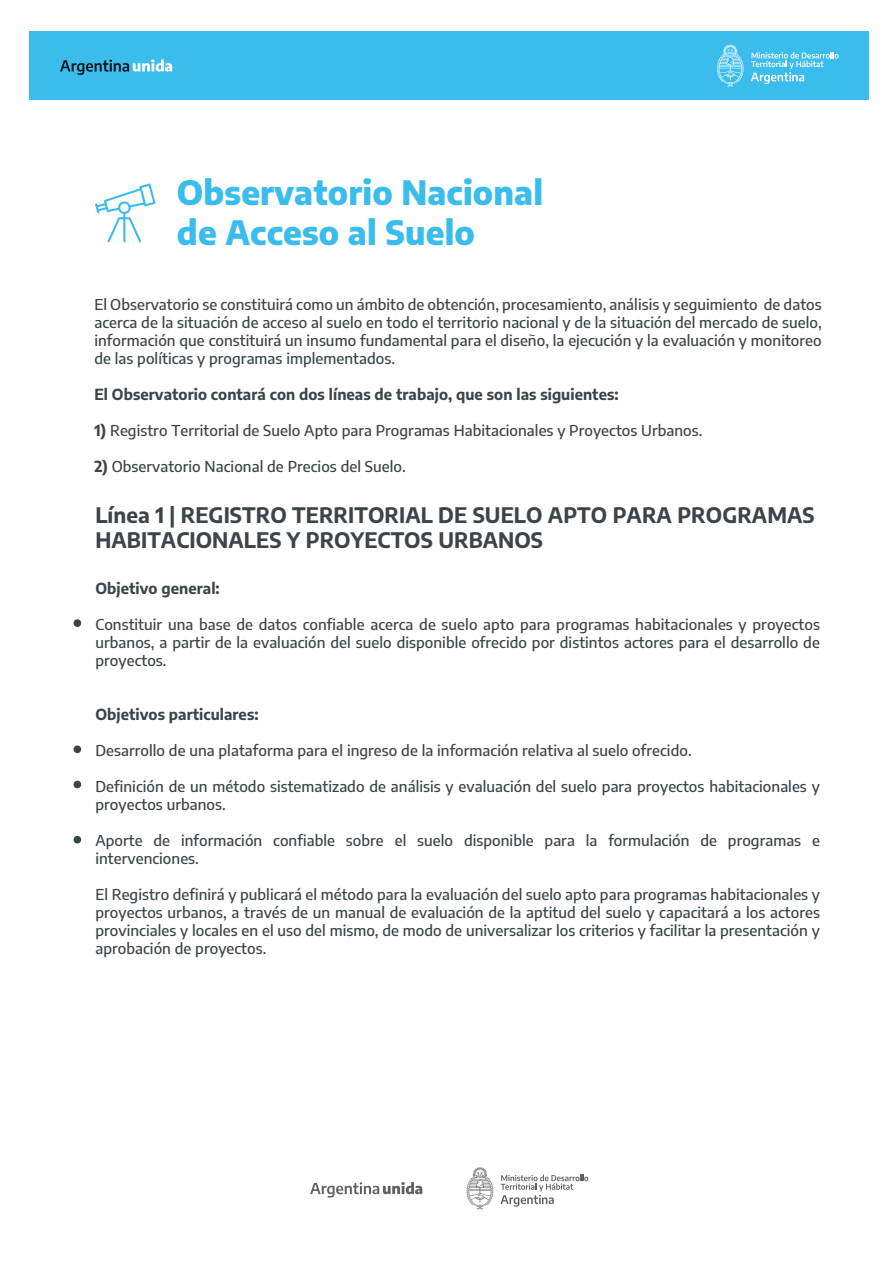
<style>
.page{position:relative;width:893px;height:1263px;background:#fff}
.page>*{position:absolute;margin:0;border:0;box-sizing:border-box;transform-origin:0 0}
.t1{font:800 33px/39.6px "Encode Sans";letter-spacing:.005em;color:#3abced}
.t2{font:700 21px/25.2px "Encode Sans";letter-spacing:.005em;color:#3b4449}
.t3{font:500 15px/18px "Encode Sans";letter-spacing:.005em;color:#3b4449;text-align:justify}
.t4{font:700 15px "Encode Sans";letter-spacing:.005em;color:#3b4449}
.s1{font-weight:700}
</style>
<div class="page">
<div style="left:29px;top:31px;width:840px;height:69px;background:#3abced"></div>
<svg style="left:751px;top:52px;width:88px;height:32px"></svg>
<svg style="left:717px;top:45px;width:26px;height:42px"></svg>
<svg style="left:60px;top:59px;width:112px;height:16px"></svg>
<svg style="left:501px;top:1175px;width:87px;height:31px"></svg>
<svg style="left:467px;top:1167px;width:26px;height:42px"></svg>
<svg style="left:310px;top:1182px;width:112px;height:15px"></svg>
<div style="left:74px;top:619px;width:7px;height:8px;background:#3b4449;border-radius:50%"></div>
<div style="left:74px;top:836px;width:7px;height:7px;background:#3b4449;border-radius:50%"></div>
<div style="left:74px;top:781px;width:7px;height:7px;background:#3b4449;border-radius:50%"></div>
<div style="left:74px;top:745px;width:7px;height:8px;background:#3b4449;border-radius:50%"></div>
<svg style="left:95px;top:183px;width:61px;height:60px"></svg>
<h1 class="t1" style="left:177px;top:170px;width:368px">Observatorio Nacional de Acceso al Suelo</h1>
<p class="t3" style="left:94px;top:295px;width:729px">El Observatorio se constituirá como un ámbito de obtención, procesamiento, análisis y seguimiento de datos acerca de la situación de acceso al suelo en todo el territorio nacional y de la situación del mercado de suelo, información que constituirá un insumo fundamental para el diseño, la ejecución y la evaluación y monitoreo de las políticas y programas implementados.</p>
<p class="t4" style="left:94px;top:384px;width:526px">El Observatorio contará con dos líneas de trabajo, que son las siguientes:</p>
<p class="t3" style="left:94px;top:421px;width:610px"><span class="s1">1)</span> Registro Territorial de Suelo Apto para Programas Habitacionales y Proyectos Urbanos.</p>
<p class="t3" style="left:94px;top:457px;width:313px"><span class="s1">2)</span> Observatorio Nacional de Precios del Suelo.</p>
<h2 class="t2" style="left:95px;top:501px;width:721px">Línea 1 | REGISTRO TERRITORIAL DE SUELO APTO PARA PROGRAMAS<br>HABITACIONALES Y PROYECTOS URBANOS</h2>
<p class="t4" style="left:95px;top:577px;width:126px">Objetivo general:</p>
<p class="t3" style="left:95px;top:614px;width:726px">Constituir una base de datos confiable acerca de suelo apto para programas habitacionales y proyectos urbanos, a partir de la evaluación del suelo disponible ofrecido por distintos actores para el desarrollo de proyectos.</p>
<p class="t4" style="left:95px;top:703px;width:165px">Objetivos particulares:</p>
<p class="t3" style="left:95px;top:740px;width:598px">Desarrollo de una plataforma para el ingreso de la información relativa al suelo ofrecido.</p>
<p class="t3" style="left:95px;top:776px;width:726px">Definición de un método sistematizado de análisis y evaluación del suelo para proyectos habitacionales y proyectos urbanos.</p>
<p class="t3" style="left:95px;top:830px;width:726px">Aporte de información confiable sobre el suelo disponible para la formulación de programas e intervenciones.</p>
<p class="t3" style="left:95px;top:884px;width:726px">El Registro definirá y publicará el método para la evaluación del suelo apto para programas habitacionales y proyectos urbanos, a través de un manual de evaluación de la aptitud del suelo y capacitará a los actores provinciales y locales en el uso del mismo, de modo de universalizar los criterios y facilitar la presentación y aprobación de proyectos.</p>
</div>
